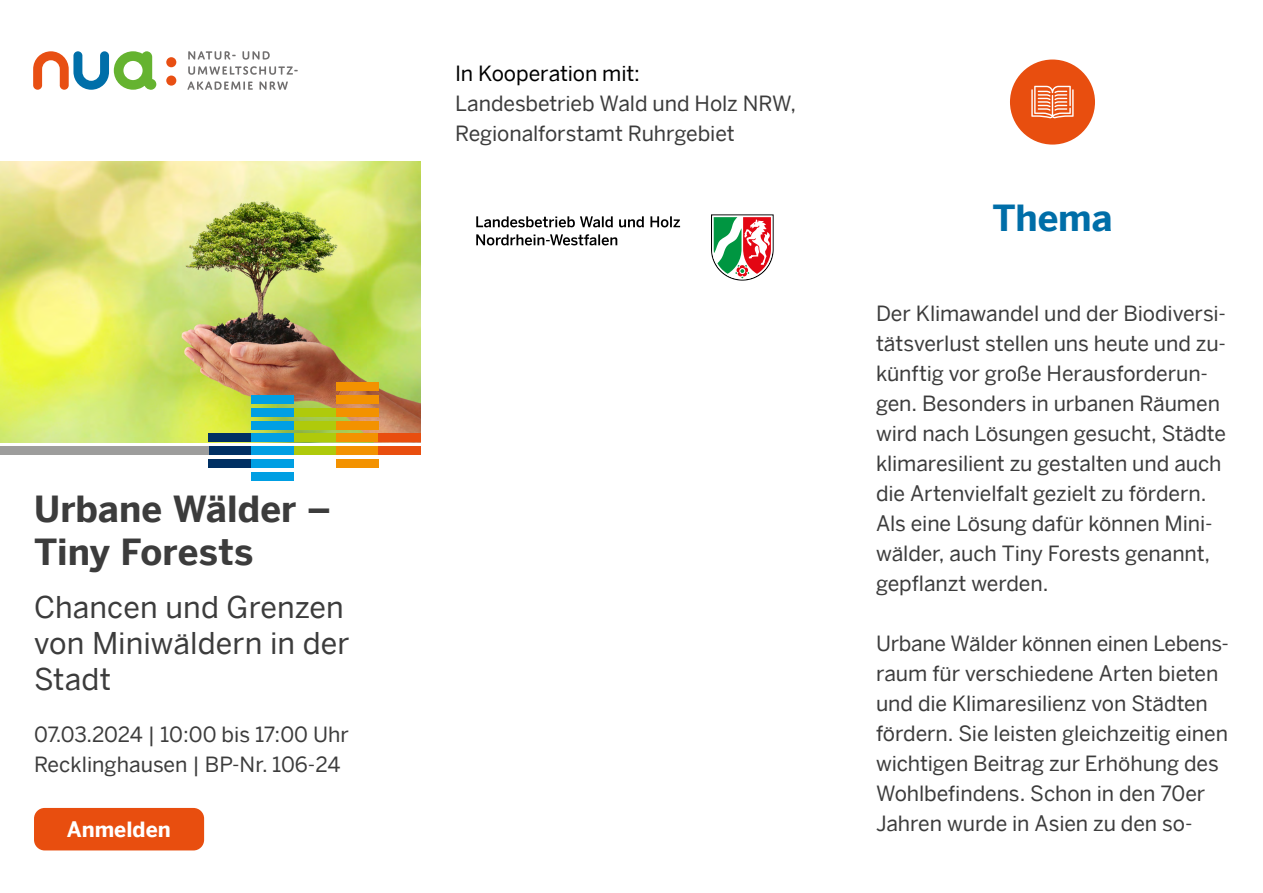
<style>
.page{position:relative;width:1263px;height:893px;background:#fff}
.page>*{position:absolute;margin:0;border:0;box-sizing:border-box;transform-origin:0 0}
.t1{font:700 36px/43.2px "Benton Sans";letter-spacing:.005em;color:#3c3c3c}
.t2{font:700 36px "Benton Sans";letter-spacing:-.005em;color:#006ea8}
.t3{font:30px/36px "Benton Sans";letter-spacing:.005em;color:#3c3c3c}
.t4{font:21px/30px "Benton Sans";letter-spacing:-.005em;color:#3c3c3c}
.t5{font:21px "Benton Sans";letter-spacing:-.005em;color:#000}
.t6{font:700 21px "Benton Sans";color:#fff}
</style>
<div class="page">
<img style="left:0;top:162px;width:421px;height:280px">
<div style="left:34px;top:808px;width:170px;height:42px;background:#e84e0f;border-radius:11px"></div>
<svg style="left:188px;top:51px;width:48px;height:9px"></svg>
<svg style="left:242px;top:51px;width:28px;height:9px"></svg>
<svg style="left:188px;top:66px;width:110px;height:9px"></svg>
<svg style="left:187px;top:81px;width:66px;height:9px"></svg>
<svg style="left:259px;top:81px;width:29px;height:9px"></svg>
<div style="left:166px;top:76px;width:10px;height:10px;background:#e84f13;border-radius:50%"></div>
<div style="left:166px;top:57px;width:10px;height:10px;background:#e84f13;border-radius:50%"></div>
<svg style="left:33px;top:51px;width:123px;height:39px"></svg>
<div style="left:293px;top:421px;width:43px;height:8px;background:#afca0b"></div>
<div style="left:293px;top:434px;width:43px;height:8px;background:#afca0b"></div>
<div style="left:293px;top:446px;width:43px;height:9px;background:#afca0b"></div>
<div style="left:293px;top:408px;width:43px;height:9px;background:#afca0b"></div>
<div style="left:336px;top:383px;width:42px;height:8px;background:#f39200"></div>
<div style="left:336px;top:459px;width:42px;height:9px;background:#f39200"></div>
<div style="left:336px;top:446px;width:42px;height:9px;background:#f39200"></div>
<div style="left:336px;top:434px;width:42px;height:8px;background:#f39200"></div>
<div style="left:336px;top:421px;width:42px;height:8px;background:#f39200"></div>
<div style="left:336px;top:408px;width:42px;height:9px;background:#f39200"></div>
<div style="left:336px;top:395px;width:42px;height:9px;background:#f39200"></div>
<div style="left:378px;top:434px;width:43px;height:8px;background:#e94e0f"></div>
<div style="left:378px;top:446px;width:43px;height:9px;background:#e94e0f"></div>
<div style="left:251px;top:472px;width:42px;height:8px;background:#009fe3"></div>
<div style="left:251px;top:459px;width:42px;height:9px;background:#009fe3"></div>
<div style="left:251px;top:446px;width:42px;height:9px;background:#009fe3"></div>
<div style="left:251px;top:434px;width:42px;height:8px;background:#009fe3"></div>
<div style="left:251px;top:421px;width:42px;height:8px;background:#009fe3"></div>
<div style="left:251px;top:408px;width:42px;height:9px;background:#009fe3"></div>
<div style="left:251px;top:395px;width:42px;height:9px;background:#009fe3"></div>
<div style="left:208px;top:446px;width:43px;height:9px;background:#003063"></div>
<div style="left:208px;top:459px;width:43px;height:9px;background:#003063"></div>
<div style="left:208px;top:434px;width:43px;height:8px;background:#003063"></div>
<div style="left:0;top:446px;width:208px;height:9px;background:#9d9d9c"></div>
<div style="left:1010px;top:60px;width:85px;height:85px;background:#e84e0f;border-radius:50%"></div>
<svg style="left:1073px;top:89px;width:1px;height:28px"></svg>
<svg style="left:1031px;top:86px;width:42px;height:32px"></svg>
<svg style="left:476px;top:216px;width:204px;height:29px"></svg>
<svg style="left:711px;top:214px;width:63px;height:67px"></svg>
<h1 class="t1" style="left:34px;top:486px;width:299px">Urbane Wälder –<br>Tiny Forests</h1>
<h2 class="t3" style="left:34px;top:589px;width:317px">Chancen und Grenzen von Miniwäldern in der<br>Stadt</h2>
<p class="t4" style="left:34px;top:719px;width:316px">07.03.2024 | 10:00 bis 17:00 Uhr<br>Recklinghausen | BP-Nr. 106-24</p>
<p class="t6" style="left:67px;top:817px;width:106px">Anmelden</p>
<p class="t5" style="left:455px;top:61px;width:186px">In Kooperation mit:</p>
<p class="t4" style="left:455px;top:88px;width:343px">Landesbetrieb Wald und Holz NRW,<br>Regionalforstamt Ruhrgebiet</p>
<h1 class="t2" style="left:992px;top:196px;width:121px">Thema</h1>
<p class="t4" style="left:876px;top:298px;width:351px">Der Klimawandel und der Biodiversi&shy;tätsverlust stellen uns heute und zu&shy;künftig vor große Herausforderun&shy;gen. Besonders in urbanen Räumen wird nach Lösungen gesucht, Städte klimaresilient zu gestalten und auch die Artenvielfalt gezielt zu fördern.<br>Als eine Lösung dafür können Mini&shy;wälder, auch Tiny Forests genannt, gepflanzt werden.</p>
<p class="t4" style="left:876px;top:628px;width:354px">Urbane Wälder können einen Lebens&shy;raum für verschiedene Arten bieten und die Klimaresilienz von Städten fördern. Sie leisten gleichzeitig einen wichtigen Beitrag zur Erhöhung des Wohlbefindens. Schon in den 70er Jahren wurde in Asien zu den so-</p>
</div>
